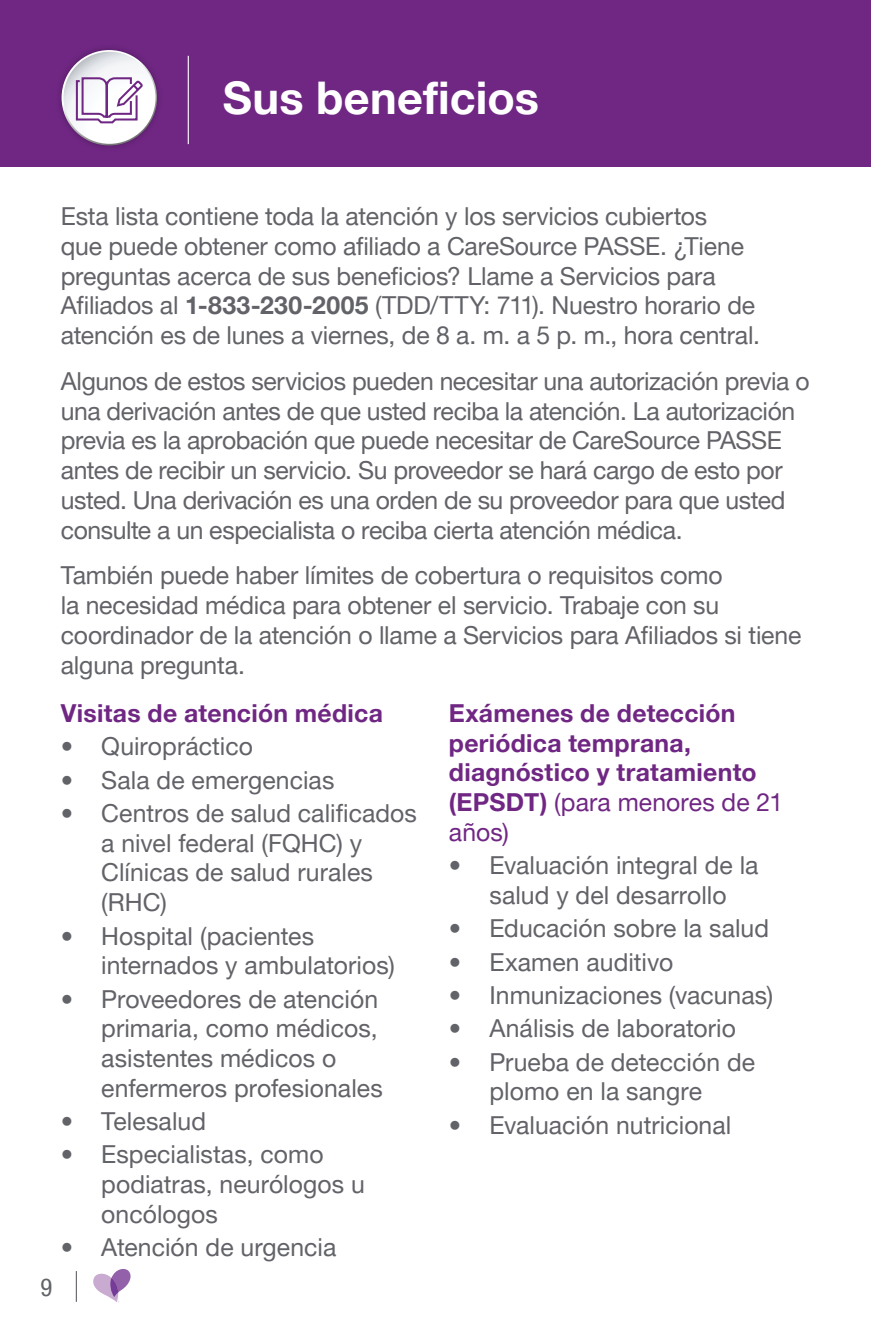
<style>
.page{position:relative;width:871px;height:1337px;background:#fff}
.page>*{position:absolute;margin:0;border:0;box-sizing:border-box;transform-origin:0 0}
.t1{font:700 45px "Helvetica Neue LT Pro";letter-spacing:.005em;color:#fff}
.t2{font:24.75px/29.7px "Helvetica Neue LT Pro";letter-spacing:-.005em;color:#626368}
.t3{font:700 24.75px/29.7px "Helvetica Neue LT Pro";letter-spacing:.01em;color:#702784}
.t4{font:condensed 24.75px "Helvetica Neue LT Pro";color:#626368}
.s1{font-weight:700}
.s2{font-weight:400}
</style>
<div class="page">
<svg style="left:93px;top:1269px;width:38px;height:33px"></svg>
<hr style="left:76px;top:1271px;width:1px;height:30px;background:#626368">
<div style="left:0;top:0;width:871px;height:167px;background:#702784"></div>
<hr style="left:188px;top:56px;width:1px;height:88px;background:#fff">
<div style="left:55px;top:44px;width:108px;height:107px;background:#000;opacity:.25"></div>
<svg style="left:62px;top:50px;width:95px;height:95px"></svg>
<svg style="left:63px;top:52px;width:93px;height:92px;background:#eef0f2"></svg>
<svg style="left:75px;top:76px;width:70px;height:48px;background:#d9c8df"></svg>
<h2 class="t1" style="left:223px;top:70px;width:318px">Sus beneficios</h2>
<p class="t4" style="left:40px;top:1273px;width:13px">9</p>
<p class="t2" style="left:61px;top:201px;width:701px">Esta lista contiene toda la atención y los servicios cubiertos<br>que puede obtener como afiliado a CareSource PASSE. ¿Tiene preguntas acerca de sus beneficios? Llame a Servicios para Afiliados al <span class="s1">1-833-230-2005</span> (TDD/TTY: 711). Nuestro horario de atención es de lunes a viernes, de 8 a. m. a 5 p. m., hora central.</p>
<p class="t2" style="left:61px;top:366px;width:750px">Algunos de estos servicios pueden necesitar una autorización previa o una derivación antes de que usted reciba la atención. La autorización previa es la aprobación que puede necesitar de CareSource PASSE antes de recibir un servicio. Su proveedor se hará cargo de esto por usted. Una derivación es una orden de su proveedor para que usted consulte a un especialista o reciba cierta atención médica.</p>
<p class="t2" style="left:61px;top:560px;width:742px">También puede haber límites de cobertura o requisitos como<br>la necesidad médica para obtener el servicio. Trabaje con su coordinador de la atención o llame a Servicios para Afiliados si tiene alguna pregunta.</p>
<h3 class="t3" style="left:61px;top:697px;width:324px">Visitas de atención médica</h3>
<p class="t2" style="left:61px;top:731px;width:194px">• Quiropráctico</p>
<p class="t2" style="left:61px;top:764px;width:275px">• Sala de emergencias</p>
<p class="t2" style="left:101px;top:797px;width:317px;text-indent:-40px">• Centros de salud calificados a nivel federal (FQHC) y<br>Clínicas de salud rurales (RHC)</p>
<p class="t2" style="left:101px;top:920px;width:295px;text-indent:-40px">• Hospital (pacientes internados y ambulatorios)</p>
<p class="t2" style="left:101px;top:983px;width:283px;text-indent:-40px">• Proveedores de atención primaria, como médicos, asistentes médicos o enfermeros profesionales</p>
<p class="t2" style="left:61px;top:1105px;width:147px">• Telesalud</p>
<p class="t2" style="left:101px;top:1139px;width:265px;text-indent:-40px">• Especialistas, como podiatras, neurólogos u oncólogos</p>
<p class="t2" style="left:61px;top:1231px;width:277px">• Atención de urgencia</p>
<h3 class="t3" style="left:449px;top:697px;width:336px">Exámenes de detección periódica temprana, diagnóstico y tratamiento (EPSDT) <span class="s2">(para menores de 21 años)</span></h3>
<p class="t2" style="left:449px;top:850px;width:311px;text-align:center">• Evaluación integral de la salud y del desarrollo</p>
<p class="t2" style="left:449px;top:913px;width:322px">• Educación sobre la salud</p>
<p class="t2" style="left:449px;top:946px;width:226px">• Examen auditivo</p>
<p class="t2" style="left:449px;top:979px;width:326px">• Inmunizaciones (vacunas)</p>
<p class="t2" style="left:449px;top:1013px;width:288px">• Análisis de laboratorio</p>
<p class="t2" style="left:449px;top:1046px;width:308px;text-align:center">• Prueba de detección de plomo en la sangre</p>
<p class="t2" style="left:449px;top:1109px;width:284px">• Evaluación nutricional</p>
</div>
